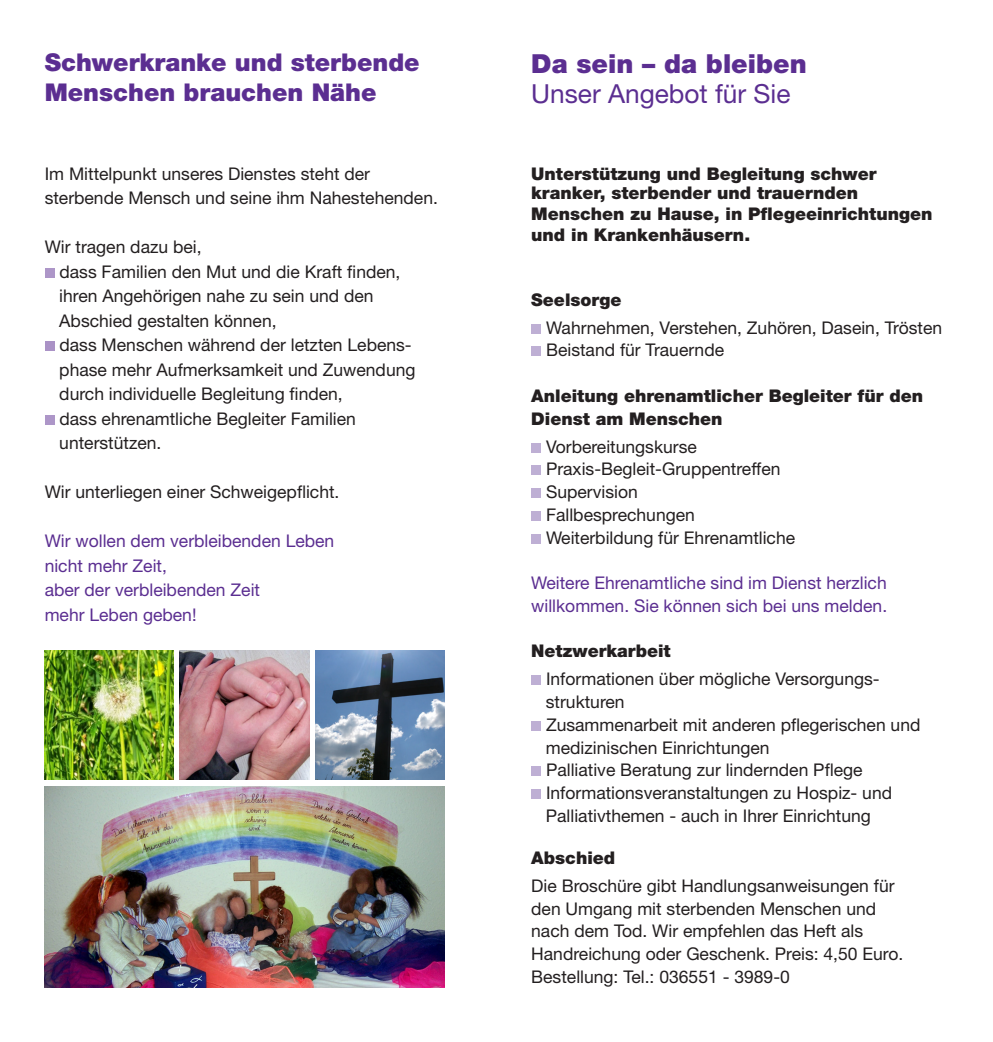
<style>
.page{position:relative;width:993px;height:1042px;background:#fff}
.page>*{position:absolute;margin:0;border:0;box-sizing:border-box;transform-origin:0 0}
.Head_15_auf_16_74{font:26.25px "Helvetica Neue LT Std";color:#5b2e91}
.Head_15_auf_16_74-2{font:900 26.25px "Helvetica Neue LT Std";color:#5b2e91}
.Head_15_auf_16_74-3{font:900 24.5px "Helvetica Neue LT Std";color:#5b2e91}
.Titel_Head{font:17.5px/22.8px "Helvetica Neue LT Std";color:#231f20}
.Titel_Head-2{font:900 17.5px/21px "Helvetica Neue LT Std";color:#231f20}
.Titel_Head-3{font:17.5px/22.8px "Helvetica Neue LT Std";color:#5b2e91}
</style>
<div class="page">
<img style="left:45px;top:786px;width:399px;height:201px">
<div style="left:45px;top:268px;width:10px;height:10px;background:#ad96c8"></div>
<div style="left:45px;top:341px;width:10px;height:10px;background:#aa92c6"></div>
<div style="left:45px;top:415px;width:10px;height:10px;background:#ad96c8"></div>
<div style="left:531px;top:324px;width:10px;height:10px;background:#beafd4"></div>
<div style="left:531px;top:346px;width:10px;height:10px;background:#beafd4"></div>
<div style="left:531px;top:443px;width:10px;height:10px;background:#beafd4"></div>
<div style="left:531px;top:465px;width:10px;height:10px;background:#beafd4"></div>
<div style="left:531px;top:488px;width:10px;height:10px;background:#beafd4"></div>
<div style="left:531px;top:511px;width:10px;height:10px;background:#beafd4"></div>
<div style="left:531px;top:534px;width:10px;height:10px;background:#beafd4"></div>
<div style="left:531px;top:675px;width:10px;height:10px;background:#beafd4"></div>
<div style="left:531px;top:721px;width:10px;height:10px;background:#beafd4"></div>
<div style="left:531px;top:766px;width:10px;height:10px;background:#beafd4"></div>
<div style="left:531px;top:789px;width:10px;height:10px;background:#beafd4"></div>
<img style="left:180px;top:650px;width:129px;height:129px">
<img style="left:45px;top:650px;width:129px;height:129px">
<img style="left:315px;top:650px;width:129px;height:129px">
<p class="Head_15_auf_16_74-3" style="left:45px;top:48px;width:376px">Schwerkranke und sterbende</p>
<p class="Head_15_auf_16_74-3" style="left:45px;top:77px;width:333px">Menschen brauchen Nähe</p>
<p class="Titel_Head" style="left:45px;top:162px;width:327px">Im Mittelpunkt unseres Dienstes steht der</p>
<p class="Titel_Head" style="left:45px;top:186px;width:394px">sterbende Mensch und seine ihm Nahestehenden.</p>
<p class="Titel_Head" style="left:45px;top:235px;width:158px">Wir tragen dazu bei,</p>
<p class="Titel_Head" style="left:59px;top:260px;width:342px">dass Familien den Mut und die Kraft finden,</p>
<p class="Titel_Head" style="left:59px;top:284px;width:316px">ihren Angehörigen nahe zu sein und den</p>
<p class="Titel_Head" style="left:59px;top:309px;width:219px">Abschied gestalten können,</p>
<p class="Titel_Head" style="left:59px;top:333px;width:354px">dass Menschen während der letzten Lebens-</p>
<p class="Titel_Head" style="left:59px;top:358px;width:357px">phase mehr Aufmerksamkeit und Zuwendung</p>
<p class="Titel_Head" style="left:59px;top:382px;width:285px">durch individuelle Begleitung finden,</p>
<p class="Titel_Head" style="left:59px;top:407px;width:298px">dass ehrenamtliche Begleiter Familien</p>
<p class="Titel_Head" style="left:59px;top:431px;width:104px">unterstützen.</p>
<p class="Titel_Head" style="left:45px;top:480px;width:296px">Wir unterliegen einer Schweigepflicht.</p>
<p class="Titel_Head-3" style="left:45px;top:529px;width:291px">Wir wollen dem verbleibenden Leben</p>
<p class="Titel_Head-3" style="left:45px;top:554px;width:124px">nicht mehr Zeit,</p>
<p class="Titel_Head-3" style="left:45px;top:578px;width:217px">aber der verbleibenden Zeit</p>
<p class="Titel_Head-3" style="left:45px;top:603px;width:153px">mehr Leben geben!</p>
<p class="Head_15_auf_16_74-2" style="left:531px;top:48px;width:277px">Da sein – da bleiben</p>
<p class="Head_15_auf_16_74" style="left:531px;top:78px;width:261px">Unser Angebot für Sie</p>
<p class="Titel_Head-2" style="left:531px;top:163px;width:347px">Unterstützung und Begleitung schwer</p>
<p class="Titel_Head-2" style="left:531px;top:182px;width:328px">kranker, sterbender und trauernden</p>
<p class="Titel_Head-2" style="left:531px;top:203px;width:402px">Menschen zu Hause, in Pflegeeinrichtungen und in Krankenhäusern.</p>
<p class="Titel_Head-2" style="left:531px;top:289px;width:92px">Seelsorge</p>
<p class="Titel_Head" style="left:546px;top:316px;width:397px">Wahrnehmen, Verstehen, Zuhören, Dasein, Trösten</p>
<p class="Titel_Head" style="left:546px;top:338px;width:179px">Beistand für Trauernde</p>
<p class="Titel_Head-2" style="left:531px;top:384px;width:393px;line-height:22.8px">Anleitung ehrenamtlicher Begleiter für den<br>Dienst am Menschen</p>
<p class="Titel_Head" style="left:546px;top:435px;width:152px">Vorbereitungskurse</p>
<p class="Titel_Head" style="left:546px;top:457px;width:236px">Praxis-Begleit-Gruppentreffen</p>
<p class="Titel_Head" style="left:546px;top:480px;width:93px">Supervision</p>
<p class="Titel_Head" style="left:546px;top:503px;width:150px">Fallbesprechungen</p>
<p class="Titel_Head" style="left:546px;top:526px;width:250px">Weiterbildung für Ehrenamtliche</p>
<p class="Titel_Head-3" style="left:531px;top:571px;width:357px">Weitere Ehrenamtliche sind im Dienst herzlich willkommen. Sie können sich bei uns melden.</p>
<p class="Titel_Head-2" style="left:531px;top:640px;width:141px">Netzwerkarbeit</p>
<p class="Titel_Head" style="left:545px;top:667px;width:335px">Informationen über mögliche Versorgungs&shy;strukturen</p>
<p class="Titel_Head" style="left:545px;top:713px;width:376px">Zusammenarbeit mit anderen pflegerischen und medizinischen Einrichtungen</p>
<p class="Titel_Head" style="left:546px;top:758px;width:318px">Palliative Beratung zur lindernden Pflege</p>
<p class="Titel_Head" style="left:545px;top:781px;width:348px">Informationsveranstaltungen zu Hospiz- und<br>Palliativthemen - auch in Ihrer Einrichtung</p>
<p class="Titel_Head-2" style="left:531px;top:847px;width:85px">Abschied</p>
<p class="Titel_Head" style="left:531px;top:874px;width:365px">Die Broschüre gibt Handlungsanweisungen für</p>
<p class="Titel_Head" style="left:531px;top:897px;width:346px">den Umgang mit sterbenden Menschen und</p>
<p class="Titel_Head" style="left:531px;top:919px;width:333px">nach dem Tod. Wir empfehlen das Heft als</p>
<p class="Titel_Head" style="left:531px;top:942px;width:373px">Handreichung oder Geschenk. Preis: 4,50 Euro.</p>
<p class="Titel_Head" style="left:531px;top:965px;width:260px">Bestellung: Tel.: 036551 - 3989-0</p>
</div>
